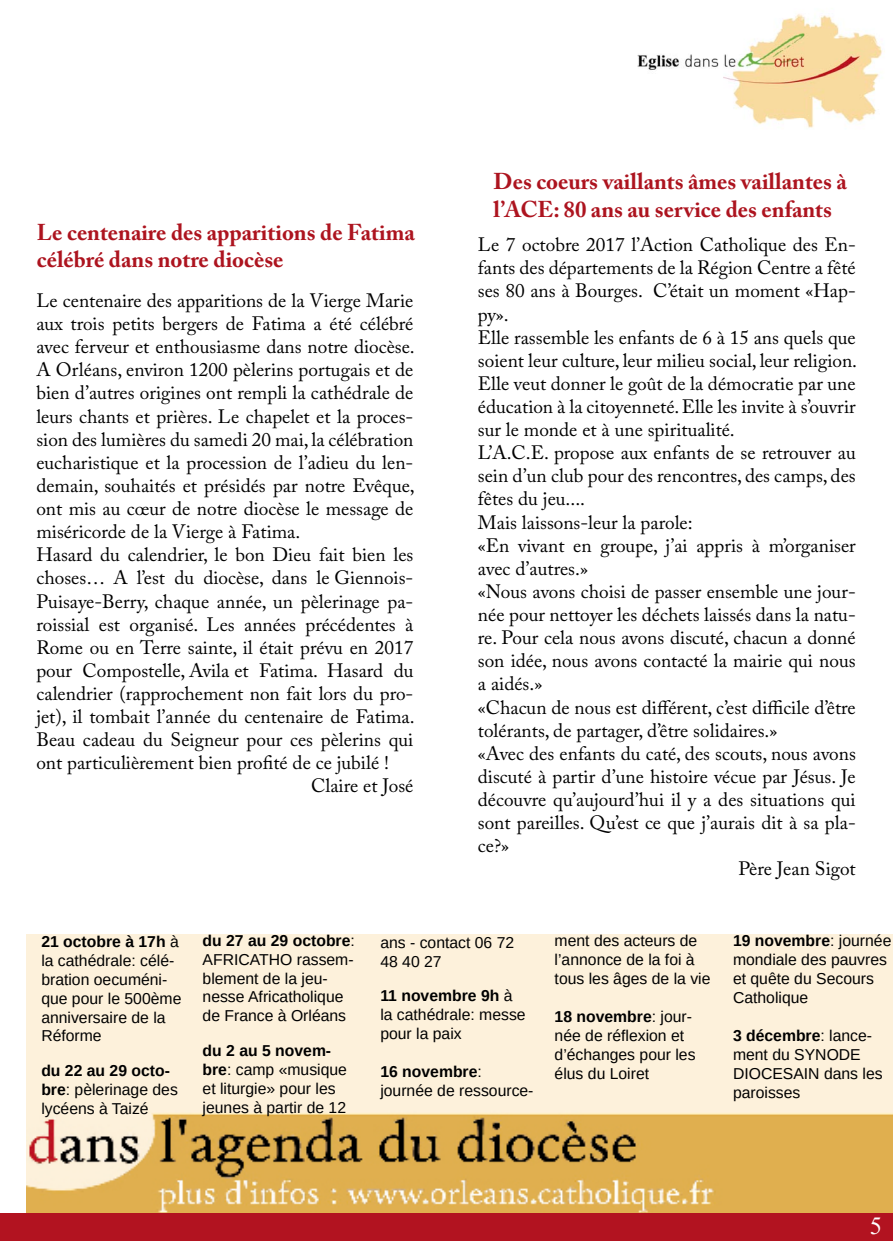
<style>
.page{position:relative;width:893px;height:1241px;background:#fff}
.page>*{position:absolute;margin:0;border:0;box-sizing:border-box;transform-origin:0 0}
.t1{font:24.5px "Times New Roman";color:#fff}
.t2{font:700 22.75px/27.3px "Adobe Caslon Pro";color:#ad141f}
.t3{font:19.25px "Adobe Caslon Pro";color:#000}
.t4{font:15.75px/18.9px "Arimo";color:#000}
.s1{font-weight:700}
</style>
<div class="page">
<img style="left:26px;top:934px;width:867px;height:279px">
<img style="left:637px;top:14px;width:245px;height:114px">
<div style="left:0;top:1213px;width:893px;height:27px;background:#b21320"></div>
<p class="t2" style="left:37px;top:218px;width:379px">Le centenaire des apparitions de Fatima célébré dans notre diocèse</p>
<p class="t3" style="left:36px;top:289px;width:379px">Le centenaire des apparitions de la Vierge Marie</p>
<p class="t3" style="left:36px;top:312px;width:379px">aux trois petits bergers de Fatima a été célébré</p>
<p class="t3" style="left:36px;top:335px;width:380px">avec ferveur et enthousiasme dans notre diocèse.</p>
<p class="t3" style="left:36px;top:358px;width:378px">A Orléans, environ 1200 pèlerins portugais et de</p>
<p class="t3" style="left:36px;top:381px;width:379px">bien d’autres origines ont rempli la cathédrale de</p>
<p class="t3" style="left:36px;top:404px;width:379px">leurs chants et prières. Le chapelet et la proces-</p>
<p class="t3" style="left:36px;top:428px;width:379px">sion des lumières du samedi 20 mai, la célébration</p>
<p class="t3" style="left:36px;top:451px;width:379px">eucharistique et la procession de l’adieu du len-</p>
<p class="t3" style="left:36px;top:474px;width:380px">demain, souhaités et présidés par notre Evêque,</p>
<p class="t3" style="left:36px;top:497px;width:379px">ont mis au cœur de notre diocèse le message de</p>
<p class="t3" style="left:36px;top:520px;width:266px">miséricorde de la Vierge à Fatima.</p>
<p class="t3" style="left:36px;top:543px;width:379px">Hasard du calendrier, le bon Dieu fait bien les</p>
<p class="t3" style="left:36px;top:566px;width:378px">choses… A l’est du diocèse, dans le Giennois-</p>
<p class="t3" style="left:36px;top:589px;width:379px">Puisaye-Berry, chaque année, un pèlerinage pa-</p>
<p class="t3" style="left:36px;top:612px;width:378px">roissial est organisé. Les années précédentes à</p>
<p class="t3" style="left:36px;top:635px;width:378px">Rome ou en Terre sainte, il était prévu en 2017</p>
<p class="t3" style="left:36px;top:659px;width:379px">pour Compostelle, Avila et Fatima. Hasard du</p>
<p class="t3" style="left:36px;top:682px;width:379px">calendrier (rapprochement non fait lors du pro-</p>
<p class="t3" style="left:36px;top:705px;width:380px">jet), il tombait l’année du centenaire de Fatima.</p>
<p class="t3" style="left:36px;top:728px;width:378px">Beau cadeau du Seigneur pour ces pèlerins qui</p>
<p class="t3" style="left:36px;top:751px;width:354px">ont particulièrement bien profité de ce jubilé !</p>
<p class="t3" style="left:311px;top:774px;width:104px">Claire et José</p>
<p class="t2" style="left:494px;top:168px;width:355px">Des coeurs vaillants âmes vaillantes à l’ACE: 80 ans au service des enfants</p>
<p class="t3" style="left:478px;top:233px;width:379px">Le 7 octobre 2017 l’Action Catholique des En-</p>
<p class="t3" style="left:478px;top:256px;width:379px">fants des départements de la Région Centre a fêté</p>
<p class="t3" style="left:478px;top:279px;width:379px">ses 80 ans à Bourges. C’était un moment «Hap-</p>
<p class="t3" style="left:478px;top:302px;width:32px">py».</p>
<p class="t3" style="left:478px;top:326px;width:379px">Elle rassemble les enfants de 6 à 15 ans quels que</p>
<p class="t3" style="left:478px;top:349px;width:381px">soient leur culture, leur milieu social, leur religion.</p>
<p class="t3" style="left:478px;top:372px;width:379px">Elle veut donner le goût de la démocratie par une</p>
<p class="t3" style="left:478px;top:395px;width:379px">éducation à la citoyenneté. Elle les invite à s’ouvrir</p>
<p class="t3" style="left:478px;top:418px;width:258px">sur le monde et à une spiritualité.</p>
<p class="t3" style="left:478px;top:441px;width:379px">L’A.C.E. propose aux enfants de se retrouver au</p>
<p class="t3" style="left:478px;top:464px;width:379px">sein d’un club pour des rencontres, des camps, des</p>
<p class="t3" style="left:478px;top:487px;width:109px">fêtes du jeu....</p>
<p class="t3" style="left:478px;top:510px;width:216px">Mais laissons-leur la parole:</p>
<p class="t3" style="left:478px;top:533px;width:379px">«En vivant en groupe, j’ai appris à m’organiser</p>
<p class="t3" style="left:478px;top:557px;width:112px">avec d’autres.»</p>
<p class="t3" style="left:478px;top:580px;width:379px">«Nous avons choisi de passer ensemble une jour-</p>
<p class="t3" style="left:478px;top:603px;width:379px">née pour nettoyer les déchets laissés dans la natu-</p>
<p class="t3" style="left:478px;top:626px;width:379px">re. Pour cela nous avons discuté, chacun a donné</p>
<p class="t3" style="left:478px;top:649px;width:379px">son idée, nous avons contacté la mairie qui nous</p>
<p class="t3" style="left:478px;top:672px;width:66px">a aidés.»</p>
<p class="t3" style="left:478px;top:695px;width:379px">«Chacun de nous est différent, c’est difficile d’être</p>
<p class="t3" style="left:478px;top:718px;width:301px">tolérants, de partager, d’être solidaires.»</p>
<p class="t3" style="left:478px;top:741px;width:379px">«Avec des enfants du caté, des scouts, nous avons</p>
<p class="t3" style="left:478px;top:764px;width:379px">discuté à partir d’une histoire vécue par Jésus. Je</p>
<p class="t3" style="left:478px;top:788px;width:379px">découvre qu’aujourd’hui il y a des situations qui</p>
<p class="t3" style="left:478px;top:811px;width:379px">sont pareilles. Qu’est ce que j’aurais dit à sa pla-</p>
<p class="t3" style="left:478px;top:834px;width:33px">ce?»</p>
<p class="t3" style="left:738px;top:857px;width:119px">Père Jean Sigot</p>
<p class="t4" style="left:41px;top:931px;width:142px"><span class="s1">21 octobre à 17h</span> à la cathédrale: célé&shy;bration oecuméni&shy;que pour le 500ème anniversaire de la<br>Réforme</p>
<p class="t4" style="left:41px;top:1061px;width:138px"><span class="s1">du 22 au 29 octo&shy;bre</span>: pèlerinage des lycéens à Taizé</p>
<p class="t4" style="left:203px;top:930px;width:154px"><span class="s1">du 27 au 29 octobre</span>:<br>AFRICATHO rassem&shy;blement de la jeu&shy;nesse Africatholique de France à Orléans</p>
<p class="t4" style="left:203px;top:1041px;width:146px"><span class="s1">du 2 au 5 novem&shy;bre</span>: camp «musique et liturgie» pour les jeunes à partir de 12</p>
<p class="t4" style="left:380px;top:932px;width:135px">ans - contact 06 72<br>48 40 27</p>
<p class="t4" style="left:380px;top:986px;width:147px"><span class="s1">11 novembre 9h</span> à la cathédrale: messe pour la paix</p>
<p class="t4" style="left:380px;top:1061px;width:155px"><span class="s1">16 novembre</span>: journée de ressource-</p>
<p class="t4" style="left:555px;top:931px;width:157px">ment des acteurs de l’annonce de la foi à tous les âges de la vie</p>
<p class="t4" style="left:555px;top:1006px;width:142px"><span class="s1">18 novembre</span>: jour&shy;née de réflexion et d’échanges pour les élus du Loiret</p>
<p class="t4" style="left:733px;top:931px;width:160px"><span class="s1">19 novembre</span>: journée mondiale des pauvres et quête du Secours<br>Catholique</p>
<p class="t4" style="left:733px;top:1025px;width:151px"><span class="s1">3 décembre</span>: lance&shy;ment du SYNODE<br>DIOCESAIN dans les paroisses</p>
<p class="t1" style="left:870px;top:1209px;width:14px">5</p>
</div>
